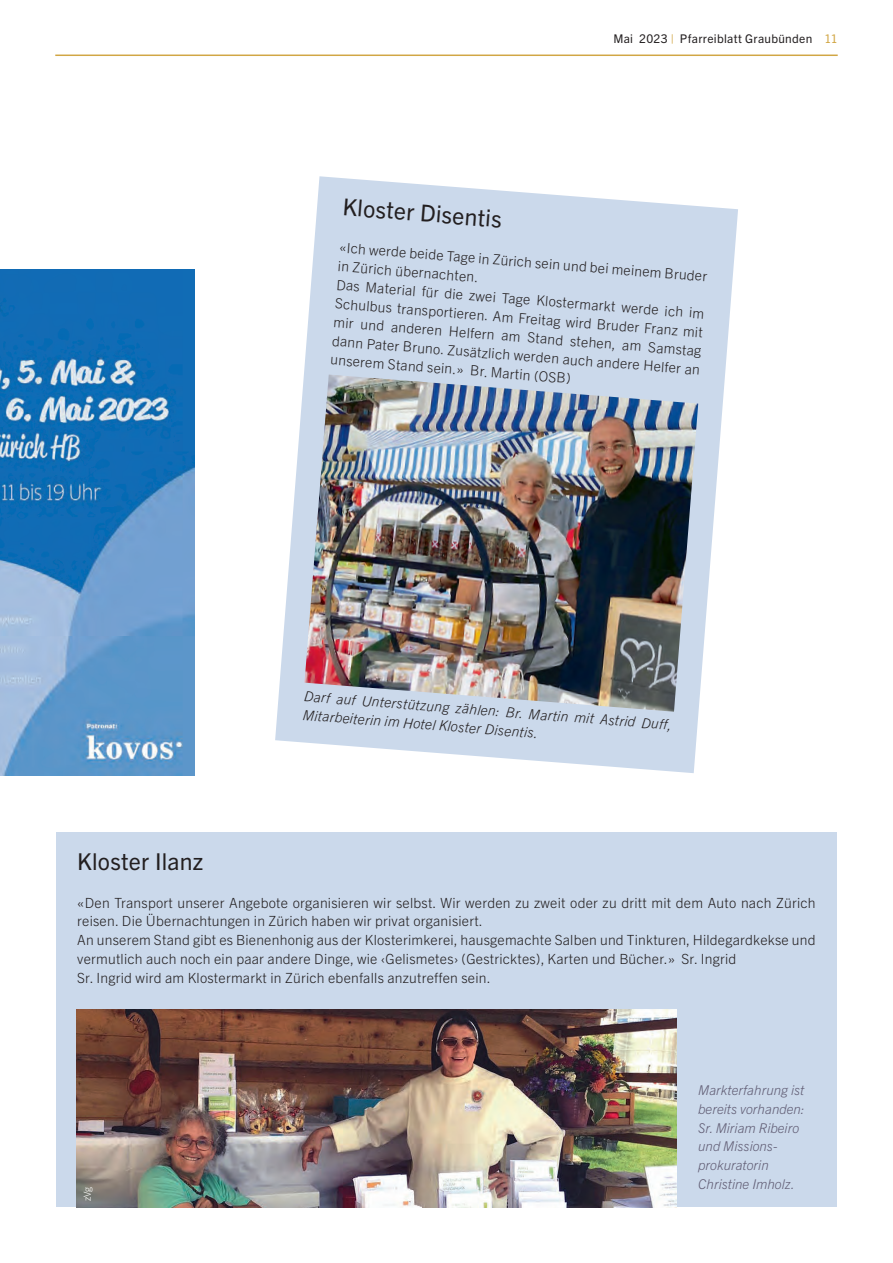
<style>
.page{position:relative;width:893px;height:1263px;background:#fff}
.page>*{position:absolute;margin:0;border:0;box-sizing:border-box;transform-origin:0 0}
.t1{font:23.25px "Trade Gothic Next LT Pro";letter-spacing:.01em;color:#231f20}
.t2{font:300 14.1px/18.8px "Trade Gothic Next LT Pro";letter-spacing:.015em;color:#231f20}
.t3{font:italic 300 14.1px/19.4px "Trade Gothic Next LT Pro";color:#231f20}
.t4{font:italic 300 13.5px/18.8px "Trade Gothic Next LT Pro";color:#615d74}
.t5{font:12px "Trade Gothic Next LT Pro";letter-spacing:.025em;color:#231f20}
.t6{font:300 9.75px "Trade Gothic Next LT Pro";color:#fff}
.s1{color:#d1a644}
</style>
<div class="page">
<hr style="left:55px;top:55px;width:783px;height:1px;background:#d1a644">
<div style="left:56px;top:833px;width:781px;height:374px;background:#cbd9eb"></div>
<img style="left:0;top:270px;width:195px;height:505px">
<img style="left:77px;top:1009px;width:600px;height:199px">
<svg style="left:275px;top:176px;width:463px;height:597px;fill:#cbd9eb"></svg>
<img style="left:304px;top:374px;width:394px;height:338px">
<p class="t5" style="left:613px;top:31px;width:226px">Mai 2023 <span class="s1">|</span> Pfarreiblatt Graubünden <span class="s1">11</span></p>
<h1 class="t1" style="left:344px;top:191px;width:161px;rotate:4deg">Kloster Disentis</h1>
<p class="t2" style="left:341px;top:235px;width:370px;line-height:19.6px;rotate:5deg">«Ich werde beide Tage in Zürich sein und bei meinem Bruder in Zürich übernachten.</p>
<p class="t2" style="left:338px;top:273px;width:371px;text-align:justify;rotate:5deg">Das Material für die zwei Tage Klostermarkt werde ich im Schulbus transportieren. Am Freitag wird Bruder Franz mit mir und anderen Helfern am Stand stehen, am Samstag dann Pater Bruno. Zusätzlich werden auch andere Helfer an unserem Stand sein.» Br. Martin (OSB)</p>
<p class="t3" style="left:305px;top:684px;width:370px;rotate:5deg">Darf auf Unterstützung zählen: Br. Martin mit Astrid Duff,<br>Mitarbeiterin im Hotel Kloster Disentis.</p>
<h1 class="t1" style="left:77px;top:845px;width:128px">Kloster Ilanz</h1>
<p class="t2" style="left:77px;top:892px;width:740px">«Den Transport unserer Angebote organisieren wir selbst. Wir werden zu zweit oder zu dritt mit dem Auto nach Zürich reisen. Die Übernachtungen in Zürich haben wir privat organisiert.<br>An unserem Stand gibt es Bienenhonig aus der Klosterimkerei, hausgemachte Salben und Tinkturen, Hildegardkekse und vermutlich auch noch ein paar andere Dinge, wie ‹Gelismetes› (Gestricktes), Karten und Bücher.» Sr. Ingrid<br>Sr. Ingrid wird am Klostermarkt in Zürich ebenfalls anzutreffen sein.</p>
<p class="t6" style="left:81px;top:1201px;width:16px;rotate:-90deg">zVg</p>
<p class="t4" style="left:698px;top:1080px;width:108px">Markterfahrung ist bereits vorhanden:<br>Sr. Miriam Ribeiro und Missions&shy;prokuratorin<br>Christine Imholz.</p>
</div>
